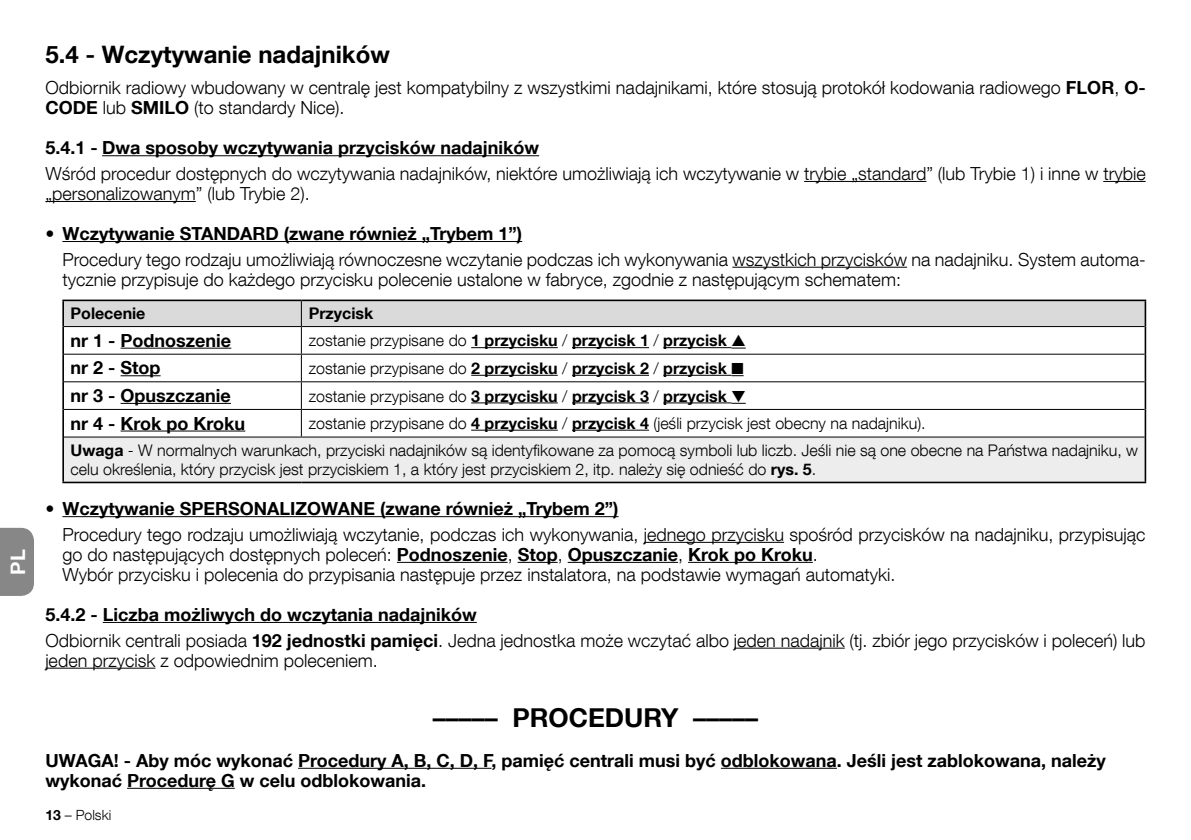
<style>
.page{position:relative;width:1191px;height:840px;background:#fff}
.page>*{position:absolute;margin:0;border:0;box-sizing:border-box;transform-origin:0 0}
.t1{font:700 26px "Helvetica Neue LT Com";color:#000}
.t2{font:700 24px "Helvetica Neue LT Com";color:#000}
.t3{font:700 20px "Helvetica Neue LT Com";color:#fff}
.t4{font:300 18px/20px "Helvetica Neue LT Com";color:#000}
.t5{font:700 18px/20px "Helvetica Neue LT Com";color:#000}
.t6{font:300 16px/26.8px "Helvetica Neue LT Com";color:#000}
.t7{font:700 16px "Helvetica Neue LT Com";color:#000}
.t8{font:300 14px "Helvetica Neue LT Com";color:#000}
.s1{font-weight:700}
.s2{font-weight:300}
</style>
<div class="page">
<div style="left:0;top:527px;width:34px;height:68px;background:#878787"></div>
<hr style="left:102px;top:155px;width:437px;height:1px;background:#000">
<hr style="left:804px;top:181px;width:122px;height:1px;background:#000">
<hr style="left:1103px;top:181px;width:42px;height:1px;background:#000">
<hr style="left:45px;top:201px;width:151px;height:1px;background:#000">
<hr style="left:62px;top:241px;width:460px;height:1px;background:#000">
<hr style="left:732px;top:266px;width:175px;height:1px;background:#000">
<hr style="left:62px;top:516px;width:556px;height:1px;background:#000">
<hr style="left:644px;top:541px;width:140px;height:1px;background:#000">
<hr style="left:397px;top:561px;width:110px;height:1px;background:#000">
<hr style="left:517px;top:561px;width:40px;height:1px;background:#000">
<hr style="left:567px;top:561px;width:111px;height:1px;background:#000">
<hr style="left:688px;top:561px;width:125px;height:1px;background:#000">
<hr style="left:103px;top:621px;width:374px;height:1px;background:#000">
<hr style="left:734px;top:647px;width:110px;height:1px;background:#000">
<hr style="left:45px;top:667px;width:110px;height:1px;background:#000">
<hr style="left:298px;top:767px;width:193px;height:1px;background:#000">
<hr style="left:721px;top:767px;width:116px;height:1px;background:#000">
<hr style="left:127px;top:787px;width:108px;height:1px;background:#000">
<div style="left:63px;top:437px;width:1082px;height:45px;background:#ededed"></div>
<hr style="left:64px;top:436px;width:237px;height:1px;background:#000">
<hr style="left:301px;top:436px;width:843px;height:1px;background:#000">
<hr style="left:62px;top:299px;width:239px;height:2px;background:#000">
<hr style="left:62px;top:301px;width:2px;height:25px;background:#000">
<hr style="left:301px;top:299px;width:845px;height:2px;background:#000">
<hr style="left:1144px;top:301px;width:2px;height:25px;background:#000">
<hr style="left:62px;top:326px;width:2px;height:28px;background:#000">
<hr style="left:1144px;top:326px;width:2px;height:28px;background:#000">
<hr style="left:62px;top:354px;width:2px;height:27px;background:#000">
<hr style="left:1144px;top:354px;width:2px;height:27px;background:#000">
<hr style="left:62px;top:381px;width:2px;height:28px;background:#000">
<hr style="left:1144px;top:381px;width:2px;height:28px;background:#000">
<hr style="left:62px;top:409px;width:2px;height:28px;background:#000">
<hr style="left:1144px;top:409px;width:2px;height:28px;background:#000">
<hr style="left:62px;top:437px;width:2px;height:44px;background:#000">
<hr style="left:1144px;top:437px;width:2px;height:44px;background:#000">
<hr style="left:62px;top:481px;width:239px;height:2px;background:#000">
<hr style="left:301px;top:481px;width:845px;height:2px;background:#000">
<svg style="left:63px;top:300px;width:1082px;height:136px"></svg>
<hr style="left:121px;top:430px;width:124px;height:1px;background:#000">
<hr style="left:471px;top:429px;width:87px;height:1px;background:#000">
<hr style="left:572px;top:429px;width:77px;height:1px;background:#000">
<p class="t3" style="left:5px;top:574px;width:27px;rotate:-90deg">PL</p>
<h2 class="t2" style="left:45px;top:39px;width:346px">5.4 - Wczytywanie nadajników</h2>
<p class="t4" style="left:45px;top:77px;width:1101px">Odbiornik radiowy wbudowany w centralę jest kompatybilny z wszystkimi nadajnikami, które stosują protokół kodowania radiowego <span class="s1">FLOR</span>, <span class="s1">O-<br>CODE</span> lub <span class="s1">SMILO</span> (to standardy Nice).</p>
<p class="t5" style="left:45px;top:137px;width:495px">5.4.1 - Dwa sposoby wczytywania przycisków nadajników</p>
<p class="t4" style="left:45px;top:163px;width:1101px">Wśród procedur dostępnych do wczytywania nadajników, niektóre umożliwiają ich wczytywanie w trybie „standard” (lub Trybie 1) i inne w trybie „personalizowanym” (lub Trybie 2).</p>
<p class="t5" style="left:45px;top:223px;width:478px">• Wczytywanie STANDARD (zwane również „Trybem 1”)</p>
<p class="t4" style="left:62px;top:249px;width:1084px">Procedury tego rodzaju umożliwiają równoczesne wczytanie podczas ich wykonywania wszystkich przycisków na nadajniku. System automa&shy;tycznie przypisuje do każdego przycisku polecenie ustalone w fabryce, zgodnie z następującym schematem:</p>
<p class="t7" style="left:71px;top:303px;width:76px">Polecenie</p>
<p class="t7" style="left:309px;top:303px;width:66px">Przycisk</p>
<p class="t5" style="left:71px;top:329px;width:162px">nr 1 - Podnoszenie</p>
<p class="t7" style="left:309px;top:330px;width:438px"><span class="s2">zostanie przypisane do</span> 1 przycisku <span class="s2">/</span> przycisk 1 <span class="s2">/</span> przycisk ▲</p>
<p class="t5" style="left:71px;top:357px;width:92px">nr 2 - Stop</p>
<p class="t7" style="left:309px;top:358px;width:436px"><span class="s2">zostanie przypisane do</span> 2 przycisku <span class="s2">/</span> przycisk 2 <span class="s2">/</span> przycisk ■</p>
<p class="t5" style="left:71px;top:385px;width:162px">nr 3 - Opuszczanie</p>
<p class="t7" style="left:309px;top:385px;width:438px"><span class="s2">zostanie przypisane do</span> 3 przycisku <span class="s2">/</span> przycisk 3 <span class="s2">/</span> przycisk ▼</p>
<p class="t5" style="left:71px;top:412px;width:176px">nr 4 - Krok po Kroku</p>
<p class="t6" style="left:71px;top:409px;width:1069px;text-indent:238px">zostanie przypisane do <span class="s1">4 przycisku</span> / <span class="s1">przycisk 4</span> (jeśli przycisk jest obecny na nadajniku).<br><span class="s1">Uwaga</span> - W normalnych warunkach, przyciski nadajników są identyfikowane za pomocą symboli lub liczb. Jeśli nie są one obecne na Państwa nadajniku, w</p>
<p class="t6" style="left:71px;top:455px;width:747px">celu określenia, który przycisk jest przyciskiem 1, a który jest przyciskiem 2, itp. należy się odnieść do <span class="s1">rys. 5</span>.</p>
<p class="t5" style="left:45px;top:498px;width:575px">• Wczytywanie SPERSONALIZOWANE (zwane również „Trybem 2”)</p>
<p class="t4" style="left:62px;top:524px;width:1084px">Procedury tego rodzaju umożliwiają wczytanie, podczas ich wykonywania, jednego przycisku spośród przycisków na nadajniku, przypisując go do następujących dostępnych poleceń: <span class="s1">Podnoszenie</span>, <span class="s1">Stop</span>, <span class="s1">Opuszczanie</span>, <span class="s1">Krok po Kroku</span>.<br>Wybór przycisku i polecenia do przypisania następuje przez instalatora, na podstawie wymagań automatyki.</p>
<p class="t4" style="left:45px;top:601px;width:1101px;line-height:25.6px"><span class="s1">5.4.2 - Liczba możliwych do wczytania nadajników<br></span>Odbiornik centrali posiada <span class="s1">192 jednostki pamięci</span>. Jedna jednostka może wczytać albo jeden nadajnik (tj. zbiór jego przycisków i poleceń) lub</p>
<p class="t4" style="left:45px;top:649px;width:334px">jeden przycisk z odpowiednim poleceniem.</p>
<h1 class="t1" style="left:433px;top:700px;width:327px">––––– PROCEDURY –––––</h1>
<p class="t5" style="left:45px;top:749px;width:1062px">UWAGA! - Aby móc wykonać Procedury A, B, C, D, F, pamięć centrali musi być odblokowana. Jeśli jest zablokowana, należy wykonać Procedurę G w celu odblokowania.</p>
<p class="t8" style="left:45px;top:806px;width:67px"><span class="s1">13</span> – Polski</p>
</div>
